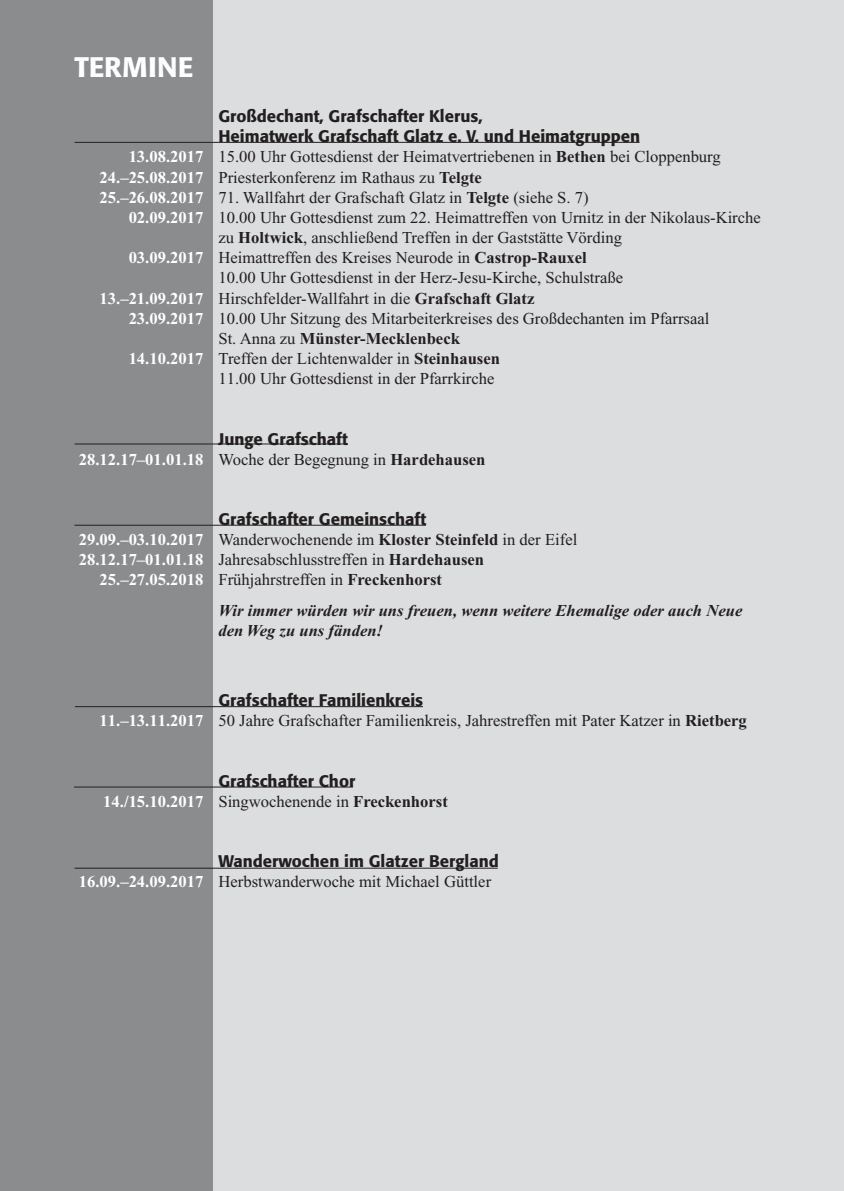
<style>
.page{position:relative;width:844px;height:1191px;background:#fff}
.page>*{position:absolute;margin:0;border:0;box-sizing:border-box;transform-origin:0 0}
.t1{font:500 28px "Formata";color:#fff}
.t2{font:16.62px/20.5px "Times New Roman";color:#231f20}
.t3{font:500 16.62px/20.1px "Formata";color:#231f20}
.t4{font:italic 700 16.62px/20.1px "Times New Roman";color:#231f20}
.t5{font:700 16.62px "Times New Roman";color:#231f20}
.s1{font-weight:700;color:#fff}
.s2{font-weight:700}
.s3{font-weight:400}
</style>
<div class="page">
<div style="left:0;top:0;width:220px;height:1191px;background:#8a8c8e"></div>
<div style="left:213px;top:0;width:630px;height:1191px;background:#dcddde"></div>
<hr style="left:74px;top:142px;width:565px;height:1px;background:#231f20">
<hr style="left:74px;top:525px;width:352px;height:1px;background:#231f20">
<hr style="left:74px;top:443px;width:273px;height:1px;background:#231f20">
<hr style="left:75px;top:706px;width:348px;height:1px;background:#231f20">
<hr style="left:74px;top:786px;width:279px;height:1px;background:#231f20">
<hr style="left:74px;top:868px;width:423px;height:1px;background:#231f20">
<h1 class="t1" style="left:74px;top:54px;width:121px">TER MI NE</h1>
<p class="t3" style="left:218px;top:107px;width:423px">Großdechant, Grafschafter Klerus,<br>Heimatwerk Grafschaft Glatz e. V. und Heimatgruppen</p>
<p class="t2" style="left:99px;top:148px;width:622px;text-indent:29px"><span class="s1">13.08.2017</span> 15.00 Uhr Gottesdienst der Heimatvertriebenen in <span class="s2">Bethen</span> bei Cloppenburg<br><span class="s1">24.–25.08.2017</span> Priesterkonferenz im Rathaus zu <span class="s2">Telgte<br></span><span class="s1">25.–26.08.2017</span> 71. Wallfahrt der Grafschaft Glatz in <span class="s2">Telgte</span> (siehe S. 7)</p>
<p class="t2" style="left:129px;top:209px;width:633px"><span class="s1">02.09.2017</span> 10.00 Uhr Gottesdienst zum 22. Heimattreffen von Urnitz in der Nikolaus-Kirche</p>
<p class="t2" style="left:218px;top:229px;width:405px">zu <span class="s2">Holtwick</span>, anschließend Treffen in der Gaststätte Vörding</p>
<p class="t2" style="left:129px;top:249px;width:459px"><span class="s1">03.09.2017</span> Heimattreffen des Kreises Neurode in <span class="s2">Castrop-Rauxel</span></p>
<p class="t2" style="left:218px;top:269px;width:406px">10.00 Uhr Gottesdienst in der Herz-Jesu-Kirche, Schulstraße</p>
<p class="t2" style="left:99px;top:289px;width:436px"><span class="s1">13.–21.09.2017</span> Hirschfelder-Wallfahrt in die <span class="s2">Grafschaft Glatz</span></p>
<p class="t2" style="left:129px;top:309px;width:582px"><span class="s1">23.09.2017</span> 10.00 Uhr Sitzung des Mitarbeiterkreises des Großdechanten im Pfarrsaal</p>
<p class="t5" style="left:218px;top:333px;width:243px"><span class="s3">St. Anna zu</span> Münster-Mecklenbeck</p>
<p class="t2" style="left:129px;top:350px;width:373px"><span class="s1">14.10.2017</span> Treffen der Lichtenwalder in <span class="s2">Steinhausen</span></p>
<p class="t2" style="left:218px;top:370px;width:277px">11.00 Uhr Gottesdienst in der Pfarrkirche</p>
<p class="t3" style="left:218px;top:430px;width:131px">Junge Grafschaft</p>
<p class="t2" style="left:79px;top:450px;width:408px"><span class="s1">28.12.17–01.01.18</span> Woche der Begegnung in <span class="s2">Hardehausen</span></p>
<p class="t3" style="left:218px;top:510px;width:209px">Grafschafter Gemeinschaft</p>
<p class="t2" style="left:79px;top:531px;width:500px"><span class="s1">29.09.–03.10.2017</span> Wanderwochenende im <span class="s2">Kloster Steinfeld</span> in der Eifel</p>
<p class="t2" style="left:79px;top:551px;width:407px"><span class="s1">28.12.17–01.01.18</span> Jahresabschlusstreffen in <span class="s2">Hardehausen</span></p>
<p class="t2" style="left:99px;top:571px;width:344px"><span class="s1">25.–27.05.2018</span> Frühjahrstreffen in <span class="s2">Freckenhorst</span></p>
<p class="t4" style="left:218px;top:601px;width:525px">Wir immer würden wir uns freuen, wenn weitere Ehemalige oder auch Neue den Weg zu uns fänden!</p>
<p class="t3" style="left:218px;top:691px;width:206px">Grafschafter Familienkreis</p>
<p class="t2" style="left:99px;top:712px;width:648px"><span class="s1">11.–13.11.2017</span> 50 Jahre Grafschafter Familienkreis, Jahrestreffen mit Pater Katzer in <span class="s2">Rietberg</span></p>
<p class="t3" style="left:218px;top:772px;width:138px">Grafschafter Chor</p>
<p class="t2" style="left:103px;top:792px;width:346px"><span class="s1">14./15.10.2017</span> Singwochenende in <span class="s2">Freckenhorst</span></p>
<p class="t3" style="left:218px;top:852px;width:282px">Wanderwochen im Glatzer Bergland</p>
<p class="t2" style="left:79px;top:873px;width:414px"><span class="s1">16.09.–24.09.2017</span> Herbstwanderwoche mit Michael Güttler</p>
</div>
